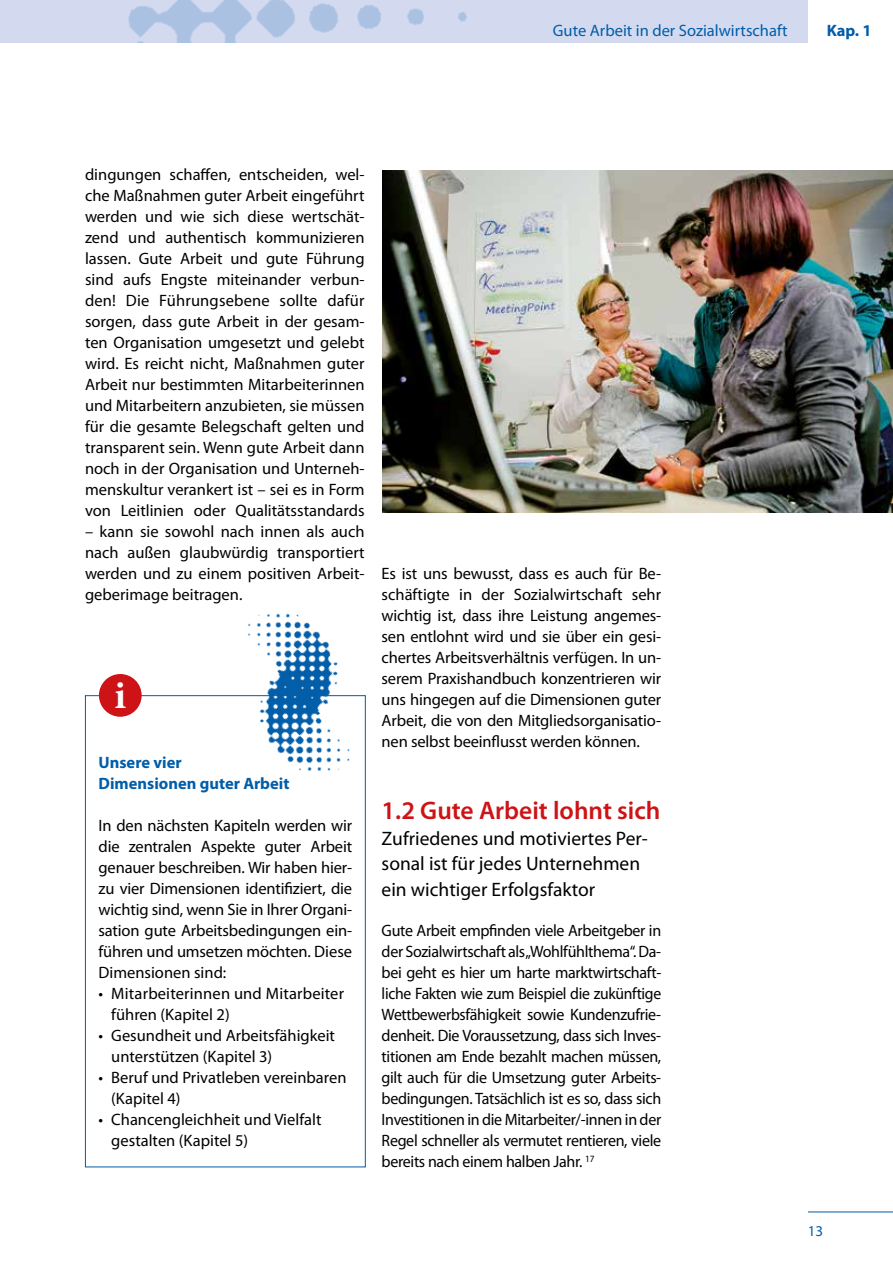
<style>
.page{position:relative;width:893px;height:1263px;background:#fff}
.page>*{position:absolute;margin:0;border:0;box-sizing:border-box;transform-origin:0 0}
.t1{font:700 39.3px "Minion Pro";color:#fff}
.t2{font:600 25.5px "Myriad Pro";color:#cd1316}
.t3{font:19.5px/25.5px "Myriad Pro";color:#000}
.t4{font:16.5px/21px "Myriad Pro";color:#000;text-align:justify}
.t5{font:700 16.5px/21px "Myriad Pro";color:#005da9}
.t6{font:16.5px "Myriad Pro";color:#005da9}
.t7{font:15px "Myriad Pro";color:#005da9}
</style>
<div class="page">
<hr style="left:808px;top:1211px;width:85px;height:1px;background:#005da9">
<div style="left:0;top:0;width:808px;height:43px;background:#d3daf0"></div>
<img style="left:128px;top:0;width:339px;height:43px">
<div style="left:85px;top:695px;width:281px;height:472px;border:1px solid #005da9"></div>
<div style="left:99px;top:674px;width:43px;height:43px;background:#cd1316;border-radius:50%"></div>
<img style="left:247px;top:613px;width:91px;height:57px">
<img style="left:234px;top:670px;width:125px;height:101px">
<img style="left:383px;top:170px;width:510px;height:342px">
<p class="t6" style="left:553px;top:20px;width:236px">Gute Arbeit in der Sozialwirtschaft</p>
<p class="t5" style="left:827px;top:19px;width:46px">Kap. 1</p>
<p class="t4" style="left:85px;top:164px;width:281px">dingungen schaffen, entscheiden, wel&shy;che Maßnahmen guter Arbeit eingeführt werden und wie sich diese wertschät&shy;zend und authentisch kommunizieren lassen. Gute Arbeit und gute Führung sind aufs Engste miteinander verbun&shy;den! Die Führungsebene sollte dafür sorgen, dass gute Arbeit in der gesam&shy;ten Organisation umgesetzt und gelebt wird. Es reicht nicht, Maßnahmen guter Arbeit nur bestimmten Mitarbeiterinnen und Mitarbeitern anzubieten, sie müssen für die gesamte Belegschaft gelten und transparent sein. Wenn gute Arbeit dann noch in der Organisation und Unterneh&shy;menskultur verankert ist – sei es in Form von Leitlinien oder Qualitätsstandards</p>
<p class="t4" style="left:85px;top:521px;width:281px">– kann sie sowohl nach innen als auch nach außen glaubwürdig transportiert werden und zu einem positiven Arbeit&shy;geberimage beitragen.</p>
<h1 class="t1" style="left:114px;top:667px;width:13px">i</h1>
<p class="t5" style="left:99px;top:751px;width:192px">Unsere vier<br>Dimensionen guter Arbeit</p>
<p class="t4" style="left:99px;top:815px;width:255px">In den nächsten Kapiteln werden wir die zentralen Aspekte guter Arbeit genauer beschreiben. Wir haben hier&shy;zu vier Dimensionen identifiziert, die wichtig sind, wenn Sie in Ihrer Organi&shy;sation gute Arbeitsbedingungen ein&shy;führen und umsetzen möchten. Diese Dimensionen sind:</p>
<p class="t4" style="left:111px;top:983px;width:234px;text-indent:-13px">• Mitarbeiterinnen und Mitarbeiter führen (Kapitel 2)</p>
<p class="t4" style="left:111px;top:1025px;width:225px;text-indent:-13px">• Gesundheit und Arbeitsfähigkeit unterstützen (Kapitel 3)</p>
<p class="t4" style="left:111px;top:1067px;width:237px;text-indent:-13px">• Beruf und Privatleben vereinbaren (Kapitel 4)</p>
<p class="t4" style="left:111px;top:1109px;width:212px;text-indent:-13px">• Chancengleichheit und Vielfalt gestalten (Kapitel 5)</p>
<p class="t4" style="left:382px;top:563px;width:281px">Es ist uns bewusst, dass es auch für Be&shy;schäftigte in der Sozialwirtschaft sehr wichtig ist, dass ihre Leistung angemes&shy;sen entlohnt wird und sie über ein gesi&shy;chertes Arbeitsverhältnis verfügen. In un&shy;serem Praxishandbuch konzentrieren wir uns hingegen auf die Dimensionen guter Arbeit, die von den Mitgliedsorganisatio&shy;nen selbst beeinflusst werden können.</p>
<h2 class="t2" style="left:382px;top:794px;width:280px">1.2 Gute Arbeit lohnt sich</h2>
<p class="t3" style="left:382px;top:825px;width:268px">Zufriedenes und motiviertes Per&shy;sonal ist für jedes Unternehmen ein wichtiger Erfolgsfaktor</p>
<p class="t4" style="left:382px;top:920px;width:281px">Gute Arbeit empfinden viele Arbeitgeber in der Sozialwirtschaft als „Wohlfühlthema“. Da&shy;bei geht es hier um harte marktwirtschaft&shy;liche Fakten wie zum Beispiel die zukünftige Wettbewerbsfähigkeit sowie Kundenzufrie&shy;denheit. Die Voraussetzung, dass sich Inves&shy;titionen am Ende bezahlt machen müssen, gilt auch für die Umsetzung guter Arbeits&shy;bedingungen. Tatsächlich ist es so, dass sich Investitionen in die Mitarbeiter/-innen in der Regel schneller als vermutet rentieren, viele bereits nach einem halben Jahr. <sup>17</sup></p>
<p class="t7" style="left:808px;top:1222px;width:17px">13</p>
</div>
